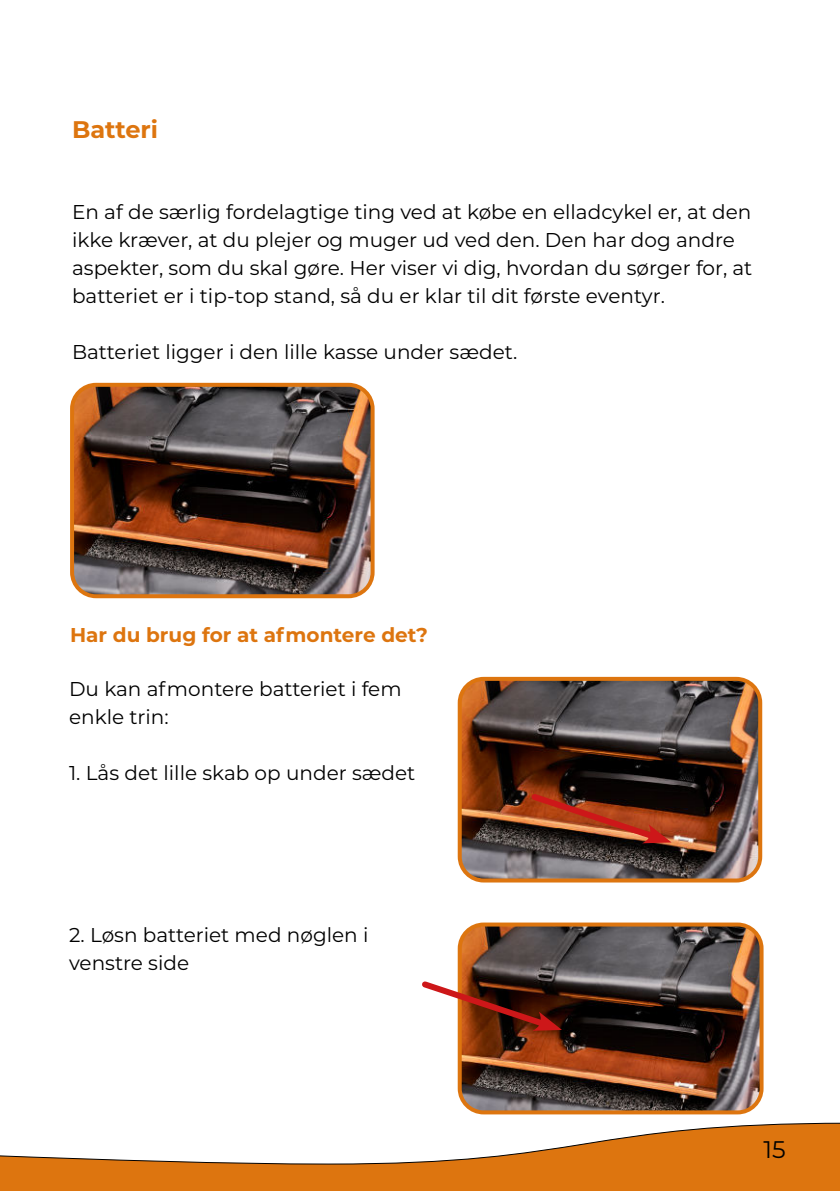
<style>
.page{position:relative;width:840px;height:1191px;background:#fff}
.page>*{position:absolute;margin:0;border:0;box-sizing:border-box;transform-origin:0 0}
.t1{font:700 24px "Montserrat";color:#dd750f}
.t2{font:24px "Montserrat";color:#000}
.t3{font:20px/28px "Montserrat";color:#000}
.t4{font:700 20px "Montserrat";color:#dd750f}
</style>
<div class="page">
<svg style="left:0;top:1122px;width:839px;height:69px"></svg>
<img style="left:75px;top:386px;width:297px;height:209px">
<div style="left:70px;top:383px;width:304px;height:215px;border:4px solid #dd750f;border-radius:24px"></div>
<img style="left:462px;top:679px;width:297px;height:201px">
<div style="left:457px;top:677px;width:304px;height:205px;border:4px solid #dd750f;border-radius:24px"></div>
<img style="left:462px;top:927px;width:299px;height:185px">
<div style="left:457px;top:922px;width:306px;height:192px;border:4px solid #dd750f;border-radius:24px"></div>
<img style="left:526px;top:789px;width:145px;height:55px">
<svg style="left:422px;top:976px;width:139px;height:56px"></svg>
<p class="t1" style="left:72px;top:118px;width:87px">Batteri</p>
<p class="t3" style="left:72px;top:199px;width:681px">En af de særlig fordelagtige ting ved at købe en elladcykel er, at den ikke kræver, at du plejer og muger ud ved den. Den har dog andre aspekter, som du skal gøre. Her viser vi dig, hvordan du sørger for, at batteriet er i tip-top stand, så du er klar til dit første eventyr.</p>
<p class="t3" style="left:72px;top:339px;width:446px">Batteriet ligger i den lille kasse under sædet.</p>
<p class="t4" style="left:70px;top:625px;width:359px">Har du brug for at afmontere det?</p>
<p class="t3" style="left:69px;top:676px;width:334px">Du kan afmontere batteriet i fem enkle trin:</p>
<p class="t3" style="left:69px;top:760px;width:347px">1. Lås det lille skab op under sædet</p>
<p class="t3" style="left:69px;top:921px;width:300px">2. Løsn batteriet med nøglen i venstre side</p>
<p class="t2" style="left:763px;top:1137px;width:24px">15</p>
</div>
